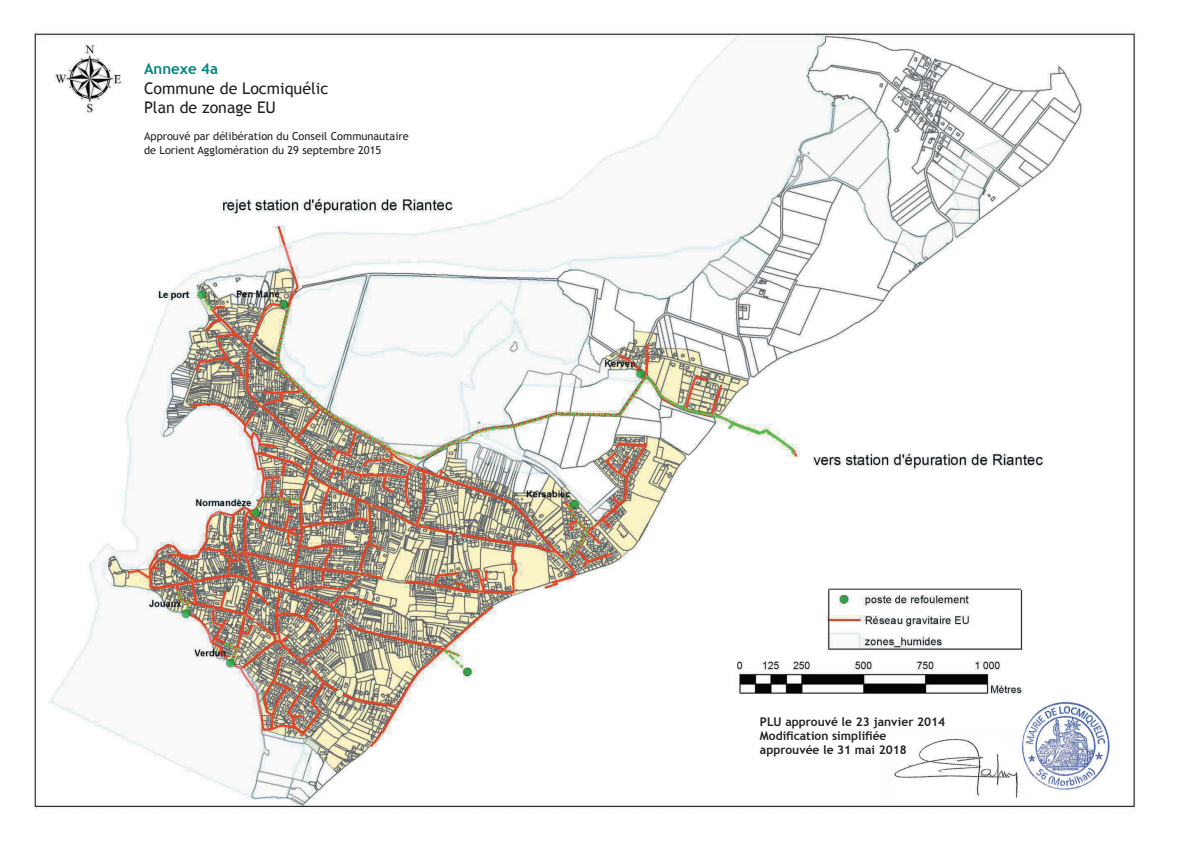
<style>
.page{position:relative;width:1191px;height:842px;background:#fff}
.page>*{position:absolute;margin:0;border:0;box-sizing:border-box;transform-origin:0 0}
.t1{font:16px "Trebuchet MS";color:#231f20}
.t2{font:700 15px "Trebuchet MS";color:#008582}
.t3{font:700 12px "Trebuchet MS";color:#231f20}
.t4{font:11px "Trebuchet MS";color:#231f20}
</style>
<div class="page">
<img style="left:34px;top:31px;width:1102px;height:778px">
<div style="left:144px;top:63px;width:381px;height:111px;background:#fff"></div>
<div style="left:808px;top:512px;width:244px;height:78px;background:#fff"></div>
<hr style="left:828px;top:589px;width:193px;height:1px;background:#231f20">
<img style="left:884px;top:727px;width:146px;height:76px">
<img style="left:1020px;top:699px;width:91px;height:92px">
<p class="t2" style="left:144px;top:60px;width:76px">Annexe 4a</p>
<p class="t1" style="left:144px;top:78px;width:186px">Commune de Locmiquélic</p>
<p class="t1" style="left:144px;top:98px;width:133px">Plan de zonage EU</p>
<p class="t4" style="left:144px;top:130px;width:266px">Approuvé par délibération du Conseil Communautaire</p>
<p class="t4" style="left:144px;top:143px;width:239px">de Lorient Agglomération du 29 septembre 2015</p>
<p class="t3" style="left:760px;top:714px;width:187px">PLU approuvé le 23 janvier 2014</p>
<p class="t3" style="left:760px;top:728px;width:128px">Modification simplifiée</p>
<p class="t3" style="left:760px;top:743px;width:148px">approuvée le 31 mai 2018</p>
</div>
